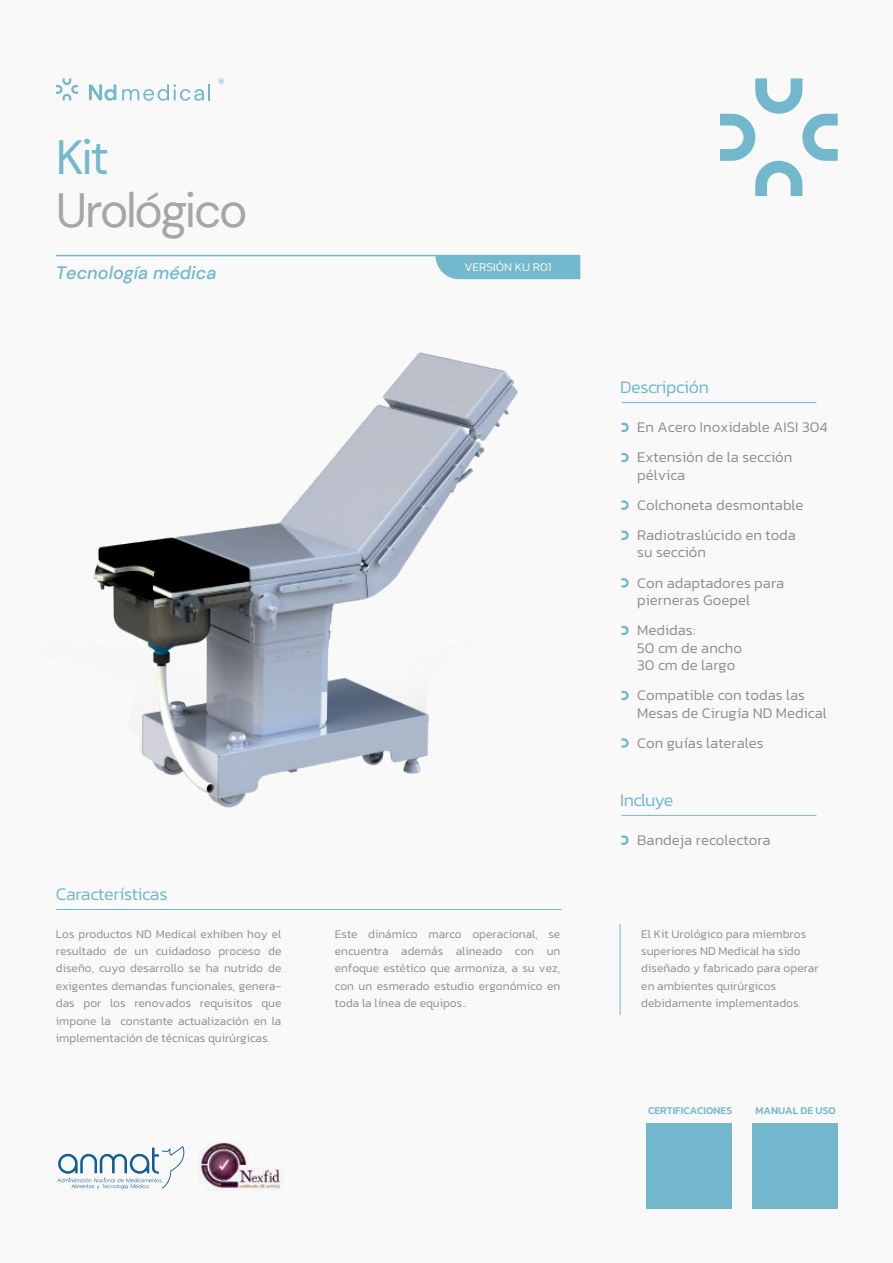
<style>
.page{position:relative;width:893px;height:1263px;background:#f9f9f9}
.page>*{position:absolute;margin:0;border:0;box-sizing:border-box;transform-origin:0 0}
.t1{font:48px "DM Sans";letter-spacing:-.05em;color:#a4a7a7}
.t2{font:48px "DM Sans";color:#72b9cd}
.t3{font:300 18px "Kanit";letter-spacing:-.02em;color:#73b7cd}
.t4{font:italic 500 18px "DM Sans";color:#72b9cd}
.t5{font:300 18px "Kanit";letter-spacing:-.04em;color:#73b7cd}
.t6{font:300 15px/30.2px "Kanit";color:#8e8f95}
.t7{font:300 12px/17.4px "Kanit";color:#8e8f95;text-align:justify}
.t8{font:300 12px "Kanit";color:#f9f9f9}
.t9{font:500 10.5px "Kanit";color:#73b7cd}
</style>
<div class="page">
<svg style="left:56px;top:78px;width:22px;height:22px"></svg>
<svg style="left:218px;top:78px;width:6px;height:6px"></svg>
<svg style="left:89px;top:84px;width:27px;height:17px"></svg>
<svg style="left:122px;top:84px;width:88px;height:17px"></svg>
<hr style="left:620px;top:924px;width:1px;height:91px;background:#72b9cd">
<hr style="left:56px;top:255px;width:524px;height:1px;background:#72b9cd">
<div style="left:436px;top:256px;width:144px;height:23px;background:#72b9cd"></div>
<hr style="left:56px;top:909px;width:505px;height:1px;background:#72b9cd">
<hr style="left:622px;top:815px;width:194px;height:1px;background:#72b9cd">
<svg style="left:622px;top:835px;width:7px;height:10px"></svg>
<hr style="left:622px;top:402px;width:194px;height:1px;background:#72b9cd">
<img style="left:93px;top:352px;width:540px;height:464px">
<svg style="left:720px;top:78px;width:118px;height:118px"></svg>
<div style="left:647px;top:1123px;width:85px;height:85px;background:#73b7cd"></div>
<div style="left:753px;top:1123px;width:85px;height:85px;background:#73b7cd"></div>
<img style="left:197px;top:1141px;width:86px;height:48px">
<svg style="left:57px;top:1146px;width:128px;height:43px"></svg>
<h1 class="t2" style="left:56px;top:128px;width:55px">Kit</h1>
<h1 class="t1" style="left:56px;top:181px;width:193px">Urológico</h1>
<h2 class="t4" style="left:56px;top:262px;width:162px">Tecnología médica</h2>
<h2 class="t3" style="left:56px;top:881px;width:113px">Características</h2>
<p class="t8" style="left:464px;top:258px;width:89px">VERSIÓN KU R01</p>
<h2 class="t3" style="left:620px;top:374px;width:90px">Descripción</h2>
<p class="t6" style="left:637px;top:412px;width:192px">En Acero Inoxidable AISI 304<br>Extensión de la sección</p>
<p class="t6" style="left:637px;top:459px;width:168px">pélvica<br>Colchoneta desmontable<br>Radiotraslúcido en toda</p>
<p class="t6" style="left:637px;top:537px;width:149px">su sección<br>Con adaptadores para</p>
<p class="t6" style="left:637px;top:585px;width:114px">pierneras Goepel</p>
<p class="t6" style="left:637px;top:621px;width:106px;line-height:17.4px">Medidas:<br>50 cm de ancho<br>30 cm de largo</p>
<p class="t6" style="left:637px;top:686px;width:191px;line-height:17.4px">Compatible con todas las<br>Mesas de Cirugía ND Medical</p>
<p class="t6" style="left:637px;top:727px;width:128px">Con guías laterales</p>
<h2 class="t5" style="left:620px;top:787px;width:55px">Incluye</h2>
<p class="t6" style="left:637px;top:825px;width:135px">Bandeja recolectora</p>
<p class="t7" style="left:56px;top:925px;width:227px">Los productos ND Medical exhiben hoy el resultado de un cuidadoso proceso de diseño, cuyo desarrollo se ha nutrido de exigentes demandas funcionales, genera&shy;das por los renovados requisitos que impone la constante actualización en la implementación de técnicas quirúrgicas.</p>
<p class="t7" style="left:335px;top:925px;width:227px">Este dinámico marco operacional, se encuentra además alineado con un enfoque estético que armoniza, a su vez, con un esmerado estudio ergonómico en toda la línea de equipos..</p>
<p class="t7" style="left:641px;top:925px;width:179px;text-align:left">El Kit Urológico para miembros superiores ND Medical ha sido diseñado y fabricado para operar en ambientes quirúrgicos debidamente implementados.</p>
<p class="t9" style="left:648px;top:1102px;width:86px">CERTIFICACIONES</p>
<p class="t9" style="left:755px;top:1102px;width:82px">MANUAL DE USO</p>
</div>
